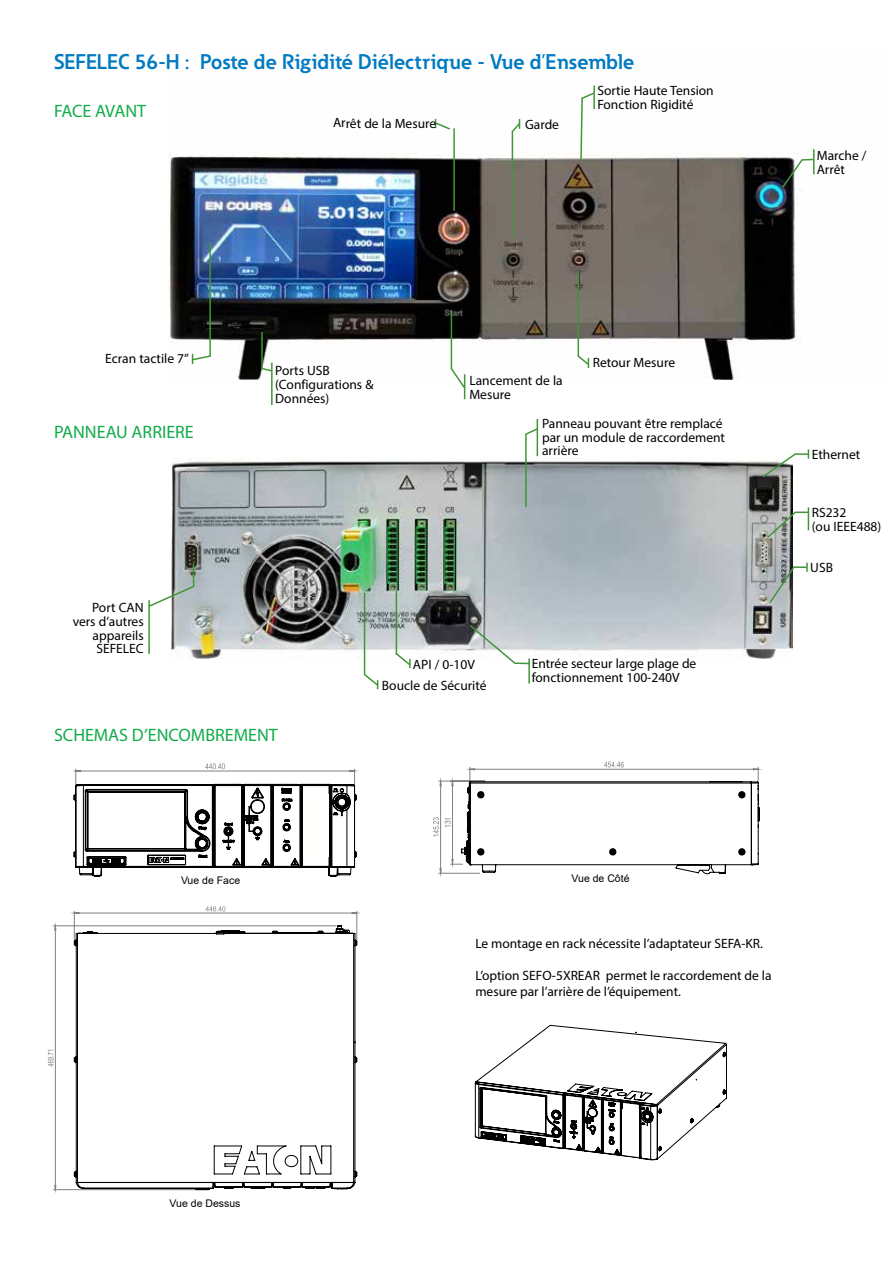
<style>
.page{position:relative;width:893px;height:1263px;background:#fff}
.page>*{position:absolute;margin:0;border:0;box-sizing:border-box;transform-origin:0 0}
.t1{font:700 21px "Eaton";color:#007ac2}
.t2{font:18px "Myriad Pro";color:#12ac4b}
.t3{font:13.5px/13.8px "Myriad Pro";color:#000}
.t4{font:10.5px "Arial";color:#000}
.t5{font:8.1px "Arial Narrow";color:#808080}
</style>
<div class="page">
<img style="left:169px;top:85px;width:646px;height:295px">
<svg style="left:579px;top:91px;width:17px;height:71px"></svg>
<hr style="left:593px;top:86px;width:2px;height:23px;background:#439539">
<svg style="left:781px;top:149px;width:33px;height:40px"></svg>
<hr style="left:453px;top:128px;width:2px;height:83px;background:#439539">
<svg style="left:434px;top:119px;width:18px;height:12px"></svg>
<hr style="left:451px;top:310px;width:1px;height:59px;background:#439539">
<svg style="left:449px;top:367px;width:18px;height:32px"></svg>
<hr style="left:209px;top:242px;width:2px;height:115px;background:#439539">
<svg style="left:191px;top:354px;width:21px;height:10px"></svg>
<svg style="left:260px;top:367px;width:11px;height:6px"></svg>
<hr style="left:271px;top:363px;width:2px;height:42px;background:#439539">
<hr style="left:261px;top:332px;width:2px;height:37px;background:#439539">
<hr style="left:577px;top:271px;width:2px;height:85px;background:#439539">
<svg style="left:576px;top:354px;width:15px;height:14px"></svg>
<hr style="left:512px;top:131px;width:1px;height:107px;background:#439539">
<svg style="left:510px;top:119px;width:12px;height:15px"></svg>
<img style="left:171px;top:457px;width:622px;height:202px">
<hr style="left:364px;top:593px;width:1px;height:82px;background:#439539">
<svg style="left:363px;top:672px;width:16px;height:17px"></svg>
<hr style="left:396px;top:591px;width:1px;height:64px;background:#439539">
<svg style="left:394px;top:651px;width:18px;height:17px"></svg>
<svg style="left:468px;top:623px;width:61px;height:42px"></svg>
<hr style="left:528px;top:658px;width:2px;height:25px;background:#439539">
<svg style="left:761px;top:449px;width:48px;height:30px"></svg>
<svg style="left:525px;top:427px;width:14px;height:9px"></svg>
<hr style="left:537px;top:419px;width:1px;height:37px;background:#439539">
<svg style="left:766px;top:507px;width:43px;height:32px"></svg>
<hr style="left:525px;top:434px;width:2px;height:73px;background:#439539">
<svg style="left:768px;top:563px;width:40px;height:42px"></svg>
<svg style="left:150px;top:563px;width:46px;height:45px"></svg>
<hr style="left:148px;top:600px;width:2px;height:54px;background:#439539">
<svg style="left:433px;top:762px;width:327px;height:112px"></svg>
<svg style="left:206px;top:906px;width:19px;height:5px"></svg>
<svg style="left:55px;top:912px;width:297px;height:276px"></svg>
<hr style="left:74px;top:913px;width:283px;height:1px;background:#808080">
<hr style="left:53px;top:925px;width:283px;height:1px;background:#808080">
<hr style="left:53px;top:1189px;width:143px;height:1px;background:#808080">
<svg style="left:352px;top:911px;width:6px;height:29px"></svg>
<svg style="left:74px;top:911px;width:5px;height:14px"></svg>
<svg style="left:48px;top:926px;width:8px;height:264px"></svg>
<svg style="left:74px;top:925px;width:283px;height:265px"></svg>
<svg style="left:474px;top:1024px;width:253px;height:136px"></svg>
<svg style="left:73px;top:763px;width:284px;height:114px"></svg>
<h1 class="t1" style="left:54px;top:49px;width:582px">SEFELEC 56-H : Poste de Rigidité Diélectrique - Vue d’Ensemble</h1>
<h2 class="t2" style="left:54px;top:100px;width:94px">FACE AVANT</h2>
<p class="t3" style="left:333px;top:116px;width:105px">Arrêt de la Mesure</p>
<p class="t3" style="left:525px;top:117px;width:35px">Garde</p>
<p class="t3" style="left:597px;top:83px;width:118px">Sortie Haute Tension<br>Fonction Rigidité</p>
<p class="t3" style="left:817px;top:148px;width:51px">Marche /<br>Arrêt</p>
<p class="t3" style="left:105px;top:351px;width:85px">Ecran tactile 7”</p>
<h2 class="t2" style="left:54px;top:420px;width:141px">PANNEAU ARRIERE</h2>
<p class="t3" style="left:275px;top:364px;width:100px">Ports USB (Configurations &amp;<br>Données)</p>
<p class="t3" style="left:469px;top:373px;width:95px">Lancement de la<br>Mesure</p>
<p class="t3" style="left:593px;top:355px;width:84px">Retour Mesure</p>
<p class="t3" style="left:542px;top:416px;width:184px">Panneau pouvant être remplacé par un module de raccordement arrière</p>
<p class="t3" style="left:73px;top:600px;width:73px;text-align:right">Port CAN vers d’autres appareils<br>SEFELEC</p>
<h2 class="t2" style="left:54px;top:724px;width:225px">SCHEMAS D’ENCOMBREMENT</h2>
<p class="t3" style="left:413px;top:657px;width:64px">API / 0-10V</p>
<p class="t3" style="left:532px;top:656px;width:166px">Entrée secteur large plage de fonctionnement 100-240V</p>
<p class="t3" style="left:382px;top:678px;width:106px">Boucle de Sécurité</p>
<p class="t5" style="left:442px;top:828px;width:13px;rotate:-90deg">131</p>
<p class="t4" style="left:181px;top:873px;width:61px">Vue de Face</p>
<p class="t4" style="left:571px;top:871px;width:59px">Vue de Côté</p>
<p class="t3" style="left:475px;top:936px;width:289px">Le montage en rack nécessite l’adaptateur SEFA-KR.</p>
<p class="t3" style="left:475px;top:967px;width:298px;line-height:16.2px">L’option SEFO-5XREAR permet le raccordement de la mesure par l’arrière de l’équipement.</p>
<p class="t3" style="left:812px;top:447px;width:50px">Ethernet</p>
<p class="t3" style="left:812px;top:505px;width:71px">RS232<br>(ou IEEE488)</p>
<p class="t3" style="left:810px;top:561px;width:24px">USB</p>
<p class="t4" style="left:170px;top:1196px;width:72px">Vue de Dessus</p>
</div>
